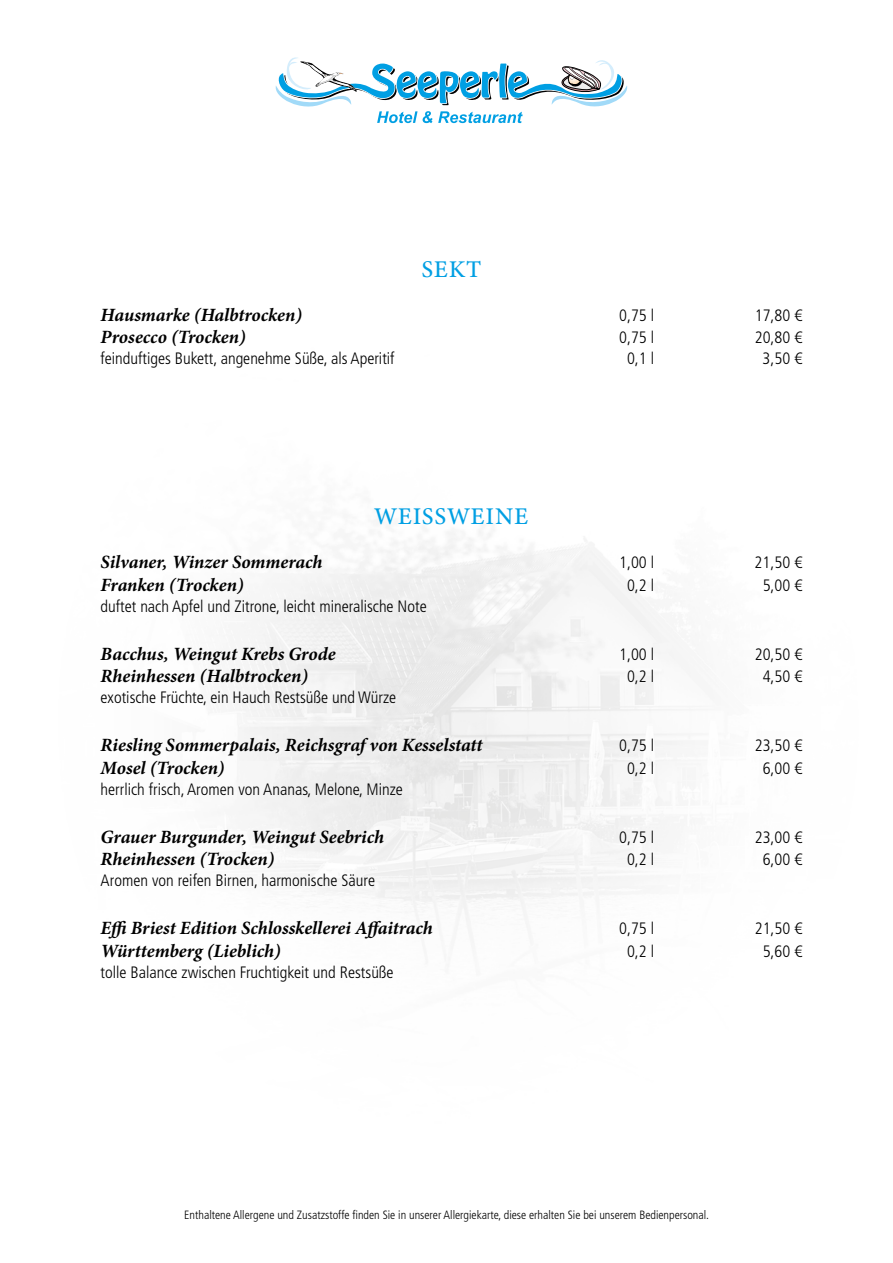
<style>
.page{position:relative;width:893px;height:1263px;background:#fff}
.page>*{position:absolute;margin:0;border:0;box-sizing:border-box;transform-origin:0 0}
.t1{font:24px "Minion Variable Concept";letter-spacing:.035em;color:#009fe3}
.t2{font:italic 700 18.75px "Minion Pro";letter-spacing:-.005em;color:#000}
.t3{font:300 condensed 16.5px "Frutiger LT Std";color:#000}
.t4{font:300 condensed 12px "Frutiger LT Std";color:#000}
</style>
<div class="page">
<svg style="left:275px;top:57px;width:353px;height:66px"></svg>
<h1 class="t1" style="left:422px;top:253px;width:61px">SEKT</h1>
<p class="t2" style="left:101px;top:302px;width:203px">Hausmarke (Halbtrocken)</p>
<p class="t3" style="left:619px;top:306px;width:37px">0,75 l</p>
<p class="t3" style="left:755px;top:306px;width:49px">17,80 €</p>
<p class="t2" style="left:101px;top:324px;width:147px">Prosecco (Trocken)</p>
<p class="t3" style="left:619px;top:328px;width:37px">0,75 l</p>
<p class="t3" style="left:755px;top:328px;width:49px">20,80 €</p>
<p class="t3" style="left:101px;top:349px;width:295px">feinduftiges Bukett, angenehme Süße, als Aperitif</p>
<p class="t3" style="left:627px;top:349px;width:29px">0,1 l</p>
<p class="t3" style="left:763px;top:349px;width:41px">3,50 €</p>
<h1 class="t1" style="left:375px;top:500px;width:155px">WEISSWEINE</h1>
<p class="t2" style="left:101px;top:549px;width:223px">Silvaner, Winzer Sommerach</p>
<p class="t3" style="left:619px;top:553px;width:37px">1,00 l</p>
<p class="t3" style="left:755px;top:553px;width:49px">21,50 €</p>
<p class="t2" style="left:101px;top:571px;width:144px">Franken (Trocken)</p>
<p class="t3" style="left:627px;top:575px;width:29px">0,2 l</p>
<p class="t3" style="left:763px;top:575px;width:41px">5,00 €</p>
<p class="t3" style="left:101px;top:596px;width:328px">duftet nach Apfel und Zitrone, leicht mineralische Note</p>
<p class="t2" style="left:101px;top:640px;width:236px">Bacchus, Weingut Krebs Grode</p>
<p class="t3" style="left:619px;top:644px;width:37px">1,00 l</p>
<p class="t3" style="left:755px;top:644px;width:49px">20,50 €</p>
<p class="t2" style="left:101px;top:663px;width:209px">Rheinhessen (Halbtrocken)</p>
<p class="t3" style="left:627px;top:667px;width:29px">0,2 l</p>
<p class="t3" style="left:763px;top:667px;width:41px">4,50 €</p>
<p class="t3" style="left:101px;top:688px;width:297px">exotische Früchte, ein Hauch Restsüße und Würze</p>
<p class="t2" style="left:101px;top:732px;width:383px">Riesling Sommerpalais, Reichsgraf von Kesselstatt</p>
<p class="t3" style="left:619px;top:736px;width:37px">0,75 l</p>
<p class="t3" style="left:755px;top:736px;width:49px">23,50 €</p>
<p class="t2" style="left:101px;top:754px;width:125px">Mosel (Trocken)</p>
<p class="t3" style="left:627px;top:758px;width:29px">0,2 l</p>
<p class="t3" style="left:763px;top:758px;width:41px">6,00 €</p>
<p class="t3" style="left:101px;top:779px;width:304px">herrlich frisch, Aromen von Ananas, Melone, Minze</p>
<p class="t2" style="left:101px;top:823px;width:285px">Grauer Burgunder, Weingut Seebrich</p>
<p class="t3" style="left:619px;top:827px;width:37px">0,75 l</p>
<p class="t3" style="left:755px;top:827px;width:49px">23,00 €</p>
<p class="t2" style="left:101px;top:846px;width:175px">Rheinhessen (Trocken)</p>
<p class="t3" style="left:627px;top:850px;width:29px">0,2 l</p>
<p class="t3" style="left:763px;top:850px;width:41px">6,00 €</p>
<p class="t3" style="left:101px;top:871px;width:276px">Aromen von reifen Birnen, harmonische Säure</p>
<p class="t2" style="left:101px;top:915px;width:334px">Effi Briest Edition Schlosskellerei Affaitrach</p>
<p class="t3" style="left:619px;top:919px;width:37px">0,75 l</p>
<p class="t3" style="left:755px;top:919px;width:49px">21,50 €</p>
<p class="t2" style="left:101px;top:937px;width:182px">Württemberg (Lieblich)</p>
<p class="t3" style="left:627px;top:941px;width:29px">0,2 l</p>
<p class="t3" style="left:763px;top:941px;width:41px">5,60 €</p>
<p class="t3" style="left:101px;top:962px;width:295px">tolle Balance zwischen Fruchtigkeit und Restsüße</p>
<p class="t4" style="left:184px;top:1208px;width:526px">Enthaltene Allergene und Zusatzstoffe finden Sie in unserer Allergiekarte, diese erhalten Sie bei unserem Bedienpersonal.</p>
</div>
